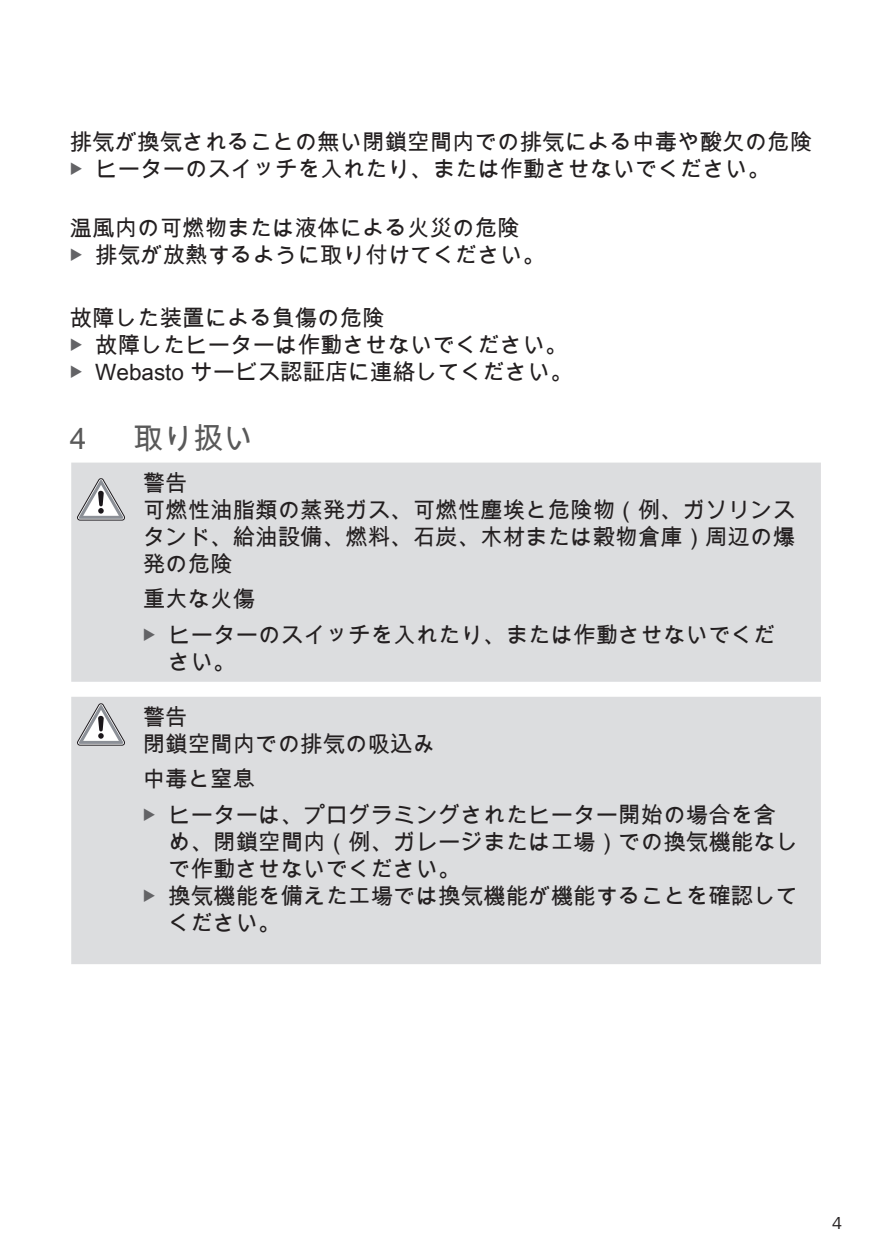
<style>
.page{position:relative;width:893px;height:1259px;background:#fff}
.page>*{position:absolute;margin:0;border:0;box-sizing:border-box;transform-origin:0 0}
.t1{font:30px "Arial Unicode MS";color:#595959}
.t2{font:22.5px/27px "Arial Unicode MS";color:#231f20}
.t3{font:18px "Frutiger Next LTW1 G";color:#231f20}
</style>
<div class="page">
<div style="left:71px;top:462px;width:750px;height:220px;background:#dcdddf"></div>
<svg style="left:77px;top:478px;width:48px;height:42px"></svg>
<div style="left:71px;top:697px;width:750px;height:267px;background:#dcdddf"></div>
<svg style="left:77px;top:703px;width:48px;height:42px"></svg>
<svg style="left:144px;top:628px;width:11px;height:12px"></svg>
<svg style="left:144px;top:808px;width:11px;height:12px"></svg>
<svg style="left:144px;top:889px;width:11px;height:12px"></svg>
<p class="t2" style="left:95px;top:128px;width:718px;text-indent:-26px">排気が換気されることの無い閉鎖空間内での排気による中毒や酸欠の危険ヒーターのスイッチを入れたり、または作動させないでください。</p>
<p class="t2" style="left:95px;top:214px;width:452px;text-indent:-26px">温風内の可燃物または液体による火災の危険排気が放熱するように取り付けてください。</p>
<p class="t2" style="left:95px;top:304px;width:479px;text-indent:-26px">故障した装置による負傷の危険<br>故障したヒーターは作動させないでください。<br>Webasto サービス認証店に連絡してください。</p>
<h1 class="t1" style="left:70px;top:417px;width:18px">4</h1>
<h1 class="t1" style="left:134px;top:417px;width:121px">取り扱い</h1>
<p class="t2" style="left:143px;top:469px;width:654px">警告<br>可燃性油脂類の蒸発ガス、可燃性塵埃と危険物（例、ガソリンスタンド、給油設備、燃料、石炭、木材または穀物倉庫）周辺の爆発の危険</p>
<p class="t2" style="left:168px;top:581px;width:609px;line-height:35.4px;text-indent:-26px">重大な火傷<br>ヒーターのスイッチを入れたり、または作動させないでくだ</p>
<p class="t2" style="left:168px;top:648px;width:69px">さい。</p>
<p class="t2" style="left:143px;top:703px;width:294px">警告<br>閉鎖空間内での排気の吸込み</p>
<p class="t2" style="left:168px;top:761px;width:609px;line-height:35.4px;text-indent:-26px">中毒と窒息<br>ヒーターは、プログラミングされたヒーター開始の場合を含</p>
<p class="t2" style="left:168px;top:828px;width:632px">め、閉鎖空間内（例、ガレージまたは工場）での換気機能なしで作動させないでください。<br>換気機能を備えた工場では換気機能が機能することを確認してください。</p>
<p class="t3" style="left:832px;top:1213px;width:11px">4</p>
</div>
